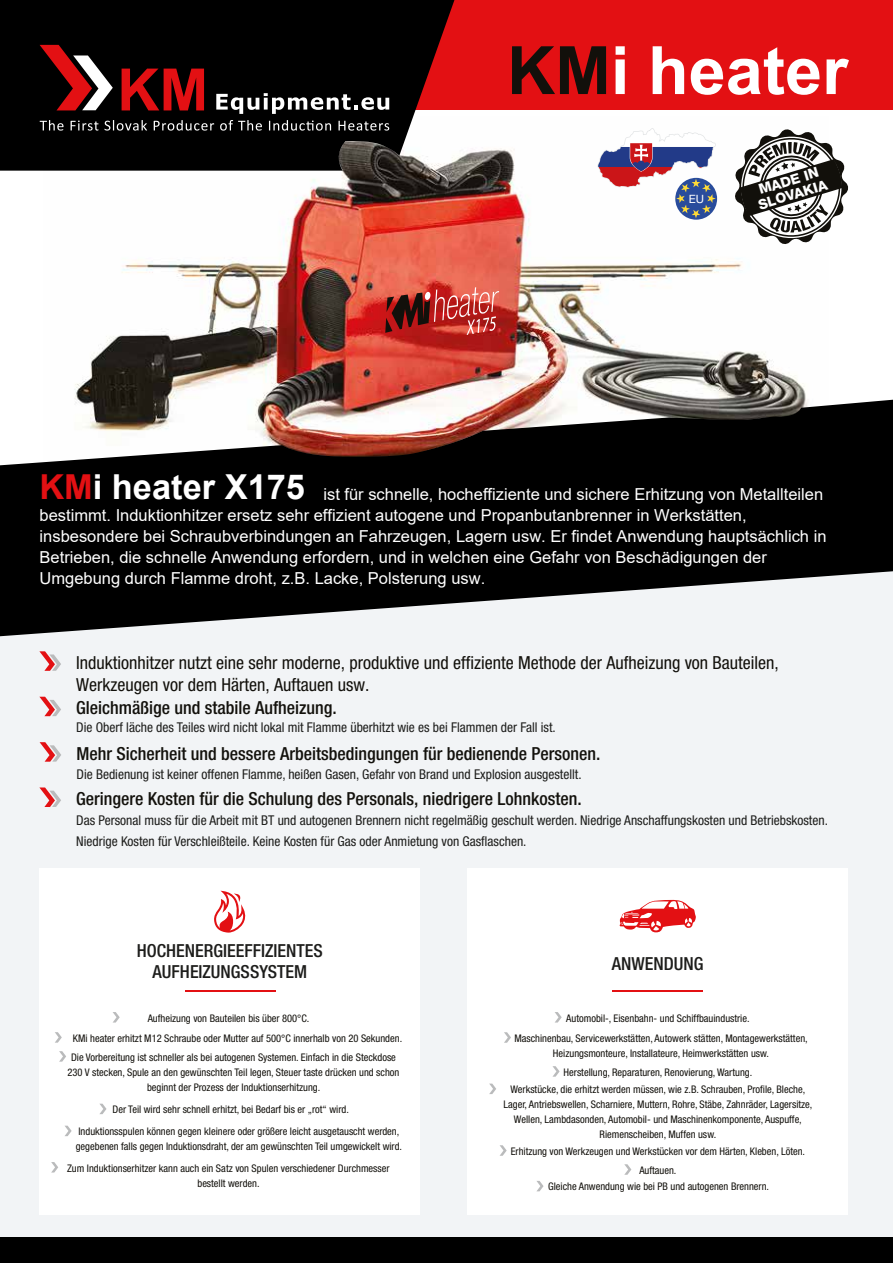
<style>
.page{position:relative;width:893px;height:1263px;background:#fff}
.page>*{position:absolute;margin:0;border:0;box-sizing:border-box;transform-origin:0 0}
.t1{font:700 66.75px "Arial";color:#fff}
.t2{font:700 34.35px "Arial";color:#fff}
.t3{font:500 condensed 18px "Helvetica Neue LT Pro";color:#13110c}
.t4{font:condensed 18px/21.6px "Helvetica Neue LT Pro";color:#12100b}
.t5{font:500 condensed 18px/21px "Helvetica Neue LT Pro";color:#1d1d1b;text-align:center}
.t6{font:16.5px/21px "Arial";color:#fff}
.t7{font:800 13.95px/14.4px "Helvetica Neue LT Pro";color:#fff;text-align:center}
.t8{font:condensed 13.5px/21px "Helvetica Neue LT Pro";color:#1d1d1b}
.t9{font:11.4px "Helvetica Neue LT Pro";color:#fff}
.t10{font:condensed 10.5px/15px "Helvetica Neue LT Pro";color:#12100b;text-align:center}
.s1{color:#12100b}
.s2{color:#e31013}
</style>
<div class="page">
<div style="left:0;top:525px;width:893px;height:738px;background:#f2f4f6"></div>
<div style="left:409px;top:0;width:484px;height:110px;background:#e31013"></div>
<img style="left:74px;top:148px;width:732px;height:250px">
<svg style="left:0;top:398px;width:893px;height:239px;fill:#000"></svg>
<svg style="left:0;top:0;width:462px;height:171px;background:#190f0f"></svg>
<svg style="left:385px;top:287px;width:114px;height:48px;background:#ad3e38"></svg>
<svg style="left:40px;top:120px;width:24px;height:11px"></svg>
<svg style="left:71px;top:121px;width:27px;height:10px"></svg>
<svg style="left:104px;top:120px;width:43px;height:11px"></svg>
<svg style="left:154px;top:120px;width:60px;height:11px"></svg>
<svg style="left:220px;top:120px;width:42px;height:11px"></svg>
<svg style="left:269px;top:120px;width:62px;height:11px"></svg>
<svg style="left:338px;top:121px;width:51px;height:10px"></svg>
<svg style="left:122px;top:69px;width:82px;height:41px;background:#86090b"></svg>
<svg style="left:40px;top:45px;width:73px;height:65px"></svg>
<svg style="left:216px;top:93px;width:173px;height:21px"></svg>
<svg style="left:39px;top:651px;width:22px;height:20px"></svg>
<svg style="left:39px;top:697px;width:22px;height:19px"></svg>
<svg style="left:40px;top:742px;width:21px;height:20px"></svg>
<svg style="left:39px;top:787px;width:22px;height:20px"></svg>
<div style="left:39px;top:869px;width:381px;height:346px;background:#fff"></div>
<svg style="left:214px;top:891px;width:32px;height:42px"></svg>
<hr style="left:186px;top:990px;width:90px;height:2px;background:#e31013">
<div style="left:467px;top:869px;width:381px;height:346px;background:#fff"></div>
<hr style="left:613px;top:990px;width:90px;height:2px;background:#e31013">
<svg style="left:620px;top:899px;width:76px;height:33px"></svg>
<div style="left:0;top:1238px;width:893px;height:25px;background:#000"></div>
<svg style="left:555px;top:1012px;width:7px;height:10px"></svg>
<svg style="left:504px;top:1032px;width:7px;height:11px"></svg>
<svg style="left:552px;top:1066px;width:8px;height:11px"></svg>
<svg style="left:489px;top:1083px;width:7px;height:11px"></svg>
<svg style="left:500px;top:1145px;width:7px;height:11px"></svg>
<svg style="left:624px;top:1164px;width:7px;height:11px"></svg>
<svg style="left:113px;top:1012px;width:7px;height:10px"></svg>
<svg style="left:55px;top:1032px;width:7px;height:11px"></svg>
<svg style="left:59px;top:1051px;width:7px;height:11px"></svg>
<svg style="left:99px;top:1104px;width:8px;height:10px"></svg>
<svg style="left:65px;top:1126px;width:7px;height:10px"></svg>
<svg style="left:51px;top:1162px;width:7px;height:10px"></svg>
<svg style="left:734px;top:129px;width:115px;height:116px"></svg>
<svg style="left:675px;top:178px;width:42px;height:42px"></svg>
<svg style="left:596px;top:128px;width:121px;height:90px"></svg>
<svg style="left:537px;top:1181px;width:7px;height:10px"></svg>
<h1 class="t1" style="left:507px;top:24px;width:343px"><span class="s1">KM</span>i heater</h1>
<p class="t9" style="left:689px;top:192px;width:17px">EU</p>
<h3 class="t7" style="left:752px;top:184px;width:73px;rotate:-17deg">MADE IN<br>SLOVAKIA</h3>
<h2 class="t2" style="left:39px;top:463px;width:267px"><span class="s2">KM</span>i heater X175</h2>
<p class="t6" style="left:40px;top:483px;width:788px;text-indent:284px">ist für schnelle, hocheffiziente und sichere Erhitzung von Metallteilen bestimmt. Induktionhitzer ersetz sehr effizient autogene und Propanbutanbrenner in Werkstätten, insbesondere bei Schraubverbindungen an Fahrzeugen, Lagern usw. Er findet Anwendung hauptsächlich in Betrieben, die schnelle Anwendung erfordern, und in welchen eine Gefahr von Beschädigungen der Umgebung durch Flamme droht, z.B. Lacke, Polsterung usw.</p>
<h3 class="t4" style="left:76px;top:652px;width:704px">Induktionhitzer nutzt eine sehr moderne, produktive und effiziente Methode der Aufheizung von Bauteilen,<br>Werkzeugen vor dem Härten, Auftauen usw.</h3>
<h3 class="t3" style="left:76px;top:697px;width:262px">Gleichmäßige und stabile Aufheizung.</h3>
<p class="t8" style="left:76px;top:717px;width:481px">Die Oberf läche des Teiles wird nicht lokal mit Flamme überhitzt wie es bei Flammen der Fall ist.</p>
<h3 class="t3" style="left:77px;top:743px;width:526px">Mehr Sicherheit und bessere Arbeitsbedingungen für bedienende Personen.</h3>
<p class="t8" style="left:77px;top:763px;width:507px">Die Bedienung ist keiner offenen Flamme, heißen Gasen, Gefahr von Brand und Explosion ausgestellt.</p>
<h3 class="t3" style="left:76px;top:788px;width:507px">Geringere Kosten für die Schulung des Personals, niedrigere Lohnkosten.</h3>
<p class="t8" style="left:76px;top:810px;width:753px">Das Personal muss für die Arbeit mit BT und autogenen Brennern nicht regelmäßig geschult werden. Niedrige Anschaffungskosten und Betriebskosten.<br>Niedrige Kosten für Verschleißteile. Keine Kosten für Gas oder Anmietung von Gasflaschen.</p>
<h3 class="t5" style="left:137px;top:939px;width:187px">HOCHENERGIEEFFIZIENTES<br>AUFHEIZUNGSSYSTEM</h3>
<p class="t10" style="left:71px;top:1008px;width:333px;line-height:19.8px;text-align:left;text-indent:77px">Aufheizung von Bauteilen bis über 800°C.<br>KMi heater erhitzt M12 Schraube oder Mutter auf 500°C innerhalb von 20 Sekunden.<br>Die Vorbereitung ist schneller als bei autogenen Systemen. Einfach in die Steckdose</p>
<p class="t10" style="left:68px;top:1065px;width:333px">230 V stecken, Spule an den gewünschten Teil legen, Steuer taste drücken und schon beginnt der Prozess der Induktionserhitzung.</p>
<p class="t10" style="left:78px;top:1098px;width:322px;line-height:22.2px;text-align:left;text-indent:34px">Der Teil wird sehr schnell erhitzt, bei Bedarf bis er „rot“ wird.<br>Induktionsspulen können gegen kleinere oder größere leicht ausgetauscht werden,</p>
<p class="t10" style="left:67px;top:1136px;width:336px;line-height:21.3px;text-align:left;text-indent:9px">gegebenen falls gegen Induktionsdraht, der am gewünschten Teil umgewickelt wird.<br>Zum Induktionserhitzer kann auch ein Satz von Spulen verschiedener Durchmesser</p>
<p class="t10" style="left:197px;top:1175px;width:64px">bestellt werden.</p>
<h3 class="t5" style="left:612px;top:953px;width:93px">ANWENDUNG</h3>
<p class="t10" style="left:514px;top:1008px;width:295px;line-height:20px">Automobil-, Eisenbahn- und Schiffbauindustrie.<br>Maschinenbau, Servicewerkstätten, Autowerk stätten, Montagewerkstätten,</p>
<p class="t10" style="left:553px;top:1043px;width:218px;line-height:19px">Heizungsmonteure, Installateure, Heimwerkstätten usw.<br>Herstellung, Reparaturen, Renovierung, Wartung.</p>
<p class="t10" style="left:503px;top:1082px;width:311px">Werkstücke, die erhitzt werden müssen, wie z.B. Schrauben, Profile, Bleche, Lager, Antriebswellen, Scharniere, Muttern, Rohre, Stäbe, Zahnräder, Lagersitze, Wellen, Lambdasonden, Automobil- und Maschinenkomponente, Auspuffe, Riemenscheiben, Muffen usw.</p>
<p class="t10" style="left:511px;top:1142px;width:296px;line-height:18.8px">Erhitzung von Werkzeugen und Werkstücken vor dem Härten, Kleben, Löten.<br>Auftauen.</p>
<p class="t10" style="left:548px;top:1179px;width:222px">Gleiche Anwendung wie bei PB und autogenen Brennern.</p>
</div>
